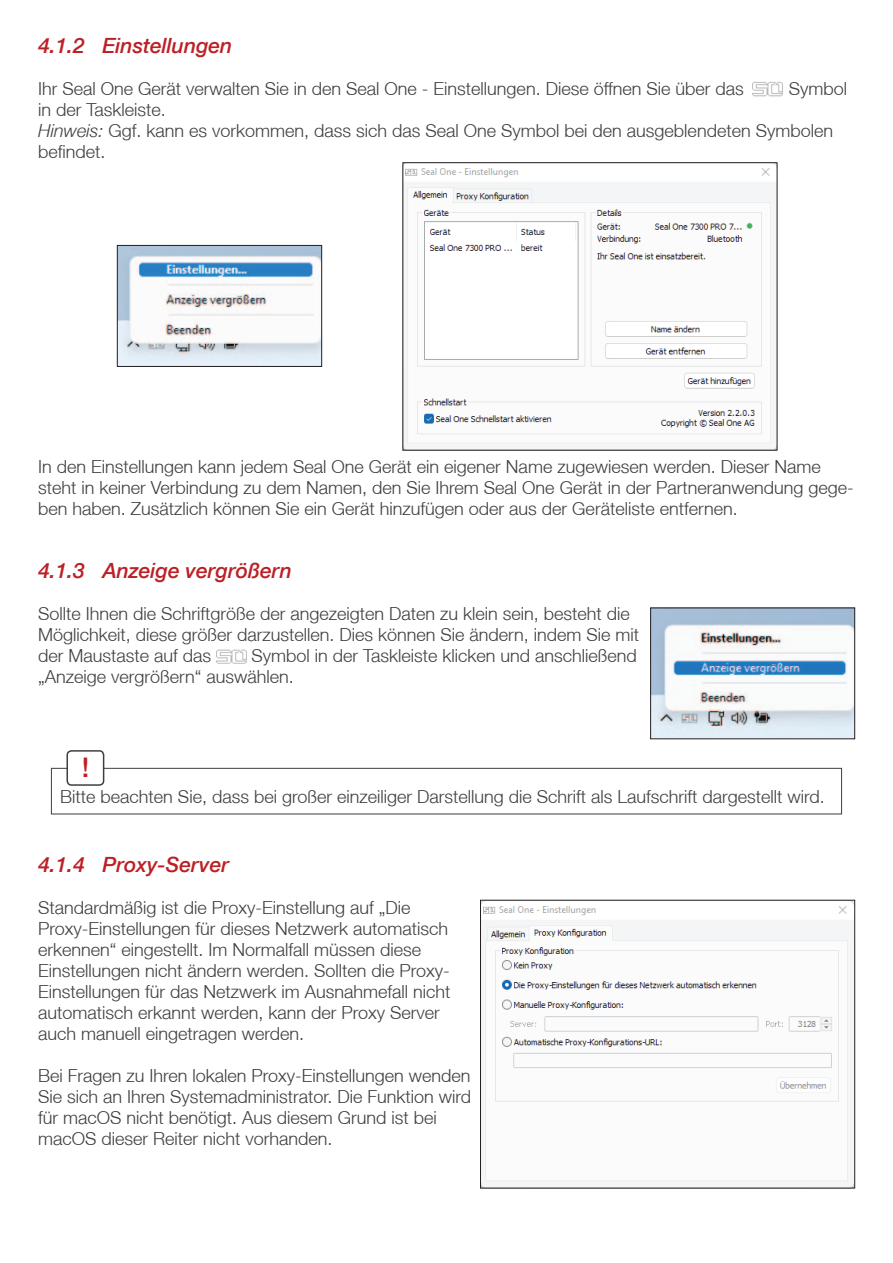
<style>
.page{position:relative;width:893px;height:1263px;background:#fff}
.page>*{position:absolute;margin:0;border:0;box-sizing:border-box;transform-origin:0 0}
.t1{font:500 27px "Helvetica Neue LT";color:#bc2026}
.t2{font:italic 500 21px "Helvetica Neue LT";color:#bc2026}
.t3{font:300 18px/21px "Helvetica Neue LT";color:#3e3e3f}
.s1{font-style:italic}
</style>
<div class="page">
<img style="left:216px;top:649px;width:30px;height:15px">
<img style="left:404px;top:164px;width:371px;height:284px">
<img style="left:752px;top:82px;width:31px;height:15px">
<img style="left:119px;top:247px;width:201px;height:118px">
<div style="left:117px;top:245px;width:205px;height:122px;border:1px solid #231f20"></div>
<svg style="left:480px;top:899px;width:375px;height:290px"></svg>
<div style="left:51px;top:768px;width:791px;height:46px;border:1px solid #3e3e3f"></div>
<div style="left:67px;top:751px;width:37px;height:34px;background:#fff;border-radius:4px"></div>
<div style="left:67px;top:750px;width:37px;height:36px;border:2px solid #3e3e3f;border-radius:4px"></div>
<img style="left:652px;top:610px;width:201px;height:127px">
<div style="left:650px;top:608px;width:205px;height:131px;border:1px solid #231f20"></div>
<p class="t2" style="left:38px;top:33px;width:196px">4.1.2 Einstellungen</p>
<p class="t3" style="left:38px;top:78px;width:707px">Ihr Seal One Gerät verwalten Sie in den Seal One - Einstellungen. Diese öffnen Sie über das</p>
<p class="t3" style="left:789px;top:78px;width:60px">Symbol</p>
<p class="t3" style="left:38px;top:99px;width:796px">in der Taskleiste.<br><span class="s1">Hinweis:</span> Ggf. kann es vorkommen, dass sich das Seal One Symbol bei den ausgeblendeten Symbolen befindet.</p>
<p class="t3" style="left:38px;top:456px;width:817px">In den Einstellungen kann jedem Seal One Gerät ein eigener Name zugewiesen werden. Dieser Name steht in keiner Verbindung zu dem Namen, den Sie Ihrem Seal One Gerät in der Partneranwendung gege&shy;ben haben. Zusätzlich können Sie ein Gerät hinzufügen oder aus der Geräteliste entfernen.</p>
<p class="t2" style="left:38px;top:558px;width:255px">4.1.3 Anzeige vergrößern</p>
<p class="t3" style="left:38px;top:603px;width:603px">Sollte Ihnen die Schriftgröße der angezeigten Daten zu klein sein, besteht die<br>Möglichkeit, diese größer darzustellen. Dies können Sie ändern, indem Sie mit der Maustaste auf das</p>
<p class="t3" style="left:38px;top:645px;width:600px;text-indent:213px">Symbol in der Taskleiste klicken und anschließend „Anzeige vergrößern“ auswählen.</p>
<h1 class="t1" style="left:82px;top:751px;width:9px">!</h1>
<p class="t3" style="left:60px;top:785px;width:766px">Bitte beachten Sie, dass bei großer einzeiliger Darstellung die Schrift als Laufschrift dargestellt wird.</p>
<p class="t2" style="left:38px;top:852px;width:192px">4.1.4 Proxy-Server</p>
<p class="t3" style="left:38px;top:897px;width:414px">Standardmäßig ist die Proxy-Einstellung auf „Die Proxy-Einstellungen für dieses Netzwerk automatisch erkennen“ eingestellt. Im Normalfall müssen diese Einstellungen nicht ändern werden. Sollten die Proxy-Einstellungen für das Netzwerk im Ausnahmefall nicht automatisch erkannt werden, kann der Proxy Server auch manuell eingetragen werden.</p>
<p class="t3" style="left:38px;top:1065px;width:435px">Bei Fragen zu Ihren lokalen Proxy-Einstellungen wenden Sie sich an Ihren Systemadministrator. Die Funktion wird für macOS nicht benötigt. Aus diesem Grund ist bei macOS dieser Reiter nicht vorhanden.</p>
</div>
